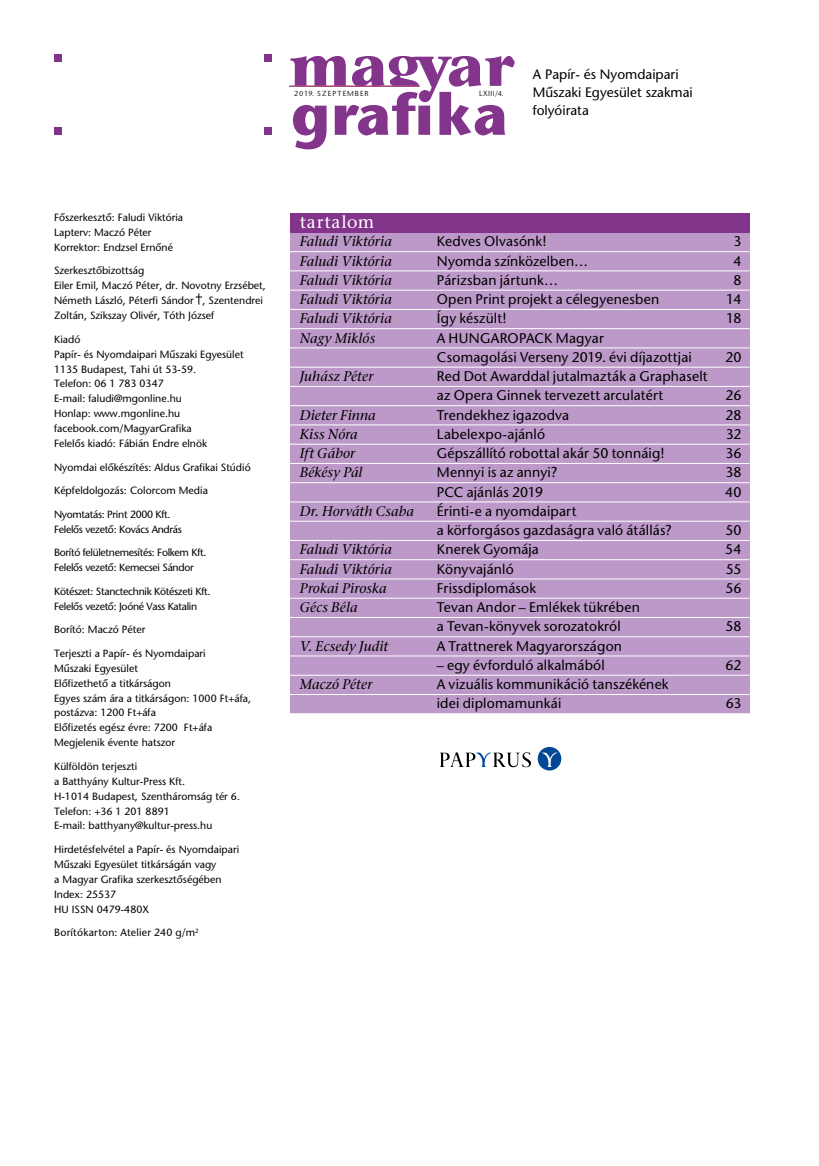
<style>
.page{position:relative;width:819px;height:1166px;background:#fff}
.page>*{position:absolute;margin:0;border:0;box-sizing:border-box;transform-origin:0 0}
.t1{font:17.5px "ITC Stone Serif";letter-spacing:.04em;color:#fff}
.t2{font:14px/19.2px "ITC Stone Sans";letter-spacing:.01em;color:#000}
.t3{font:italic 14px "ITC Stone Serif";letter-spacing:.005em;color:#000}
.t4{font:13.65px/17.5px "ITC Stone Sans";color:#000}
.t5{font:10.5px/14.9px "ITC Stone Sans";color:#000}
.t6{font:10.5px/14.9px "ITC Stone Sans";letter-spacing:-.03em;color:#000}
.t7{font:10.5px "ITC Stone Sans";letter-spacing:.025em;color:#000}
.t8{font:7.35px "ITC Stone Sans";letter-spacing:.105em;color:#2a2321}
</style>
<div class="page">
<div style="left:290px;top:217px;width:459px;height:497px;background:#bc99c8"></div>
<hr style="left:290px;top:251px;width:459px;height:1px;background:#fff">
<hr style="left:290px;top:270px;width:459px;height:1px;background:#fff">
<hr style="left:290px;top:290px;width:459px;height:1px;background:#fff">
<hr style="left:290px;top:309px;width:459px;height:1px;background:#fff">
<hr style="left:290px;top:328px;width:459px;height:1px;background:#fff">
<hr style="left:290px;top:347px;width:459px;height:1px;background:#fff">
<hr style="left:290px;top:367px;width:459px;height:1px;background:#fff">
<hr style="left:290px;top:386px;width:459px;height:1px;background:#fff">
<hr style="left:290px;top:405px;width:459px;height:1px;background:#fff">
<hr style="left:290px;top:424px;width:459px;height:1px;background:#fff">
<hr style="left:290px;top:444px;width:459px;height:1px;background:#fff">
<hr style="left:290px;top:463px;width:459px;height:1px;background:#fff">
<hr style="left:290px;top:482px;width:459px;height:1px;background:#fff">
<hr style="left:290px;top:501px;width:459px;height:1px;background:#fff">
<hr style="left:290px;top:521px;width:459px;height:1px;background:#fff">
<hr style="left:290px;top:540px;width:459px;height:1px;background:#fff">
<hr style="left:290px;top:559px;width:459px;height:1px;background:#fff">
<hr style="left:290px;top:578px;width:459px;height:1px;background:#fff">
<hr style="left:290px;top:598px;width:459px;height:1px;background:#fff">
<hr style="left:290px;top:617px;width:459px;height:1px;background:#fff">
<hr style="left:290px;top:636px;width:459px;height:1px;background:#fff">
<hr style="left:290px;top:655px;width:459px;height:1px;background:#fff">
<hr style="left:290px;top:675px;width:459px;height:1px;background:#fff">
<hr style="left:290px;top:694px;width:459px;height:1px;background:#fff">
<hr style="left:290px;top:713px;width:459px;height:1px;background:#fff">
<div style="left:55px;top:55px;width:7px;height:7px;background:#82348b"></div>
<div style="left:55px;top:128px;width:7px;height:7px;background:#82348b"></div>
<div style="left:264px;top:55px;width:7px;height:7px;background:#82348b"></div>
<div style="left:264px;top:128px;width:7px;height:7px;background:#82348b"></div>
<svg style="left:290px;top:56px;width:224px;height:93px"></svg>
<hr style="left:289px;top:86px;width:130px;height:1px;background:#83358c">
<div style="left:290px;top:213px;width:459px;height:20px;background:#82348b"></div>
<svg style="left:196px;top:293px;width:6px;height:11px"></svg>
<svg style="left:537px;top:747px;width:24px;height:23px"></svg>
<svg style="left:439px;top:752px;width:92px;height:16px"></svg>
<svg style="left:541px;top:753px;width:16px;height:14px"></svg>
<p class="t8" style="left:294px;top:90px;width:76px">2019. SZEPTEMBER</p>
<p class="t8" style="left:479px;top:90px;width:26px">LXIII/4.</p>
<p class="t4" style="left:532px;top:68px;width:161px">A Papír- és Nyomdaipari<br>Műszaki Egyesület szakmai folyóirata</p>
<p class="t5" style="left:54px;top:211px;width:130px">Főszerkesztő: Faludi Viktória<br>Lapterv: Maczó Péter<br>Korrektor: Endzsel Ernőné</p>
<p class="t5" style="left:54px;top:265px;width:213px">Szerkesztőbizottság<br>Eiler Emil, Maczó Péter, dr. Novotny Erzsébet, Németh László, Péterfi Sándor , Szentendrei Zoltán, Szikszay Olivér, Tóth József</p>
<p class="t5" style="left:54px;top:333px;width:191px">Kiadó<br>Papír- és Nyomdaipari Műszaki Egyesület<br>1135 Budapest, Tahi út 53-59.<br>Telefon: 06 1 783 0347<br>E-mail: faludi@mgonline.hu<br>Honlap: www.mgonline.hu facebook.com/MagyarGrafika<br>Felelős kiadó: Fábián Endre elnök</p>
<p class="t5" style="left:54px;top:461px;width:198px">Nyomdai előkészítés: Aldus Grafikai Stúdió</p>
<p class="t5" style="left:54px;top:484px;width:155px">Képfeldolgozás: Colorcom Media</p>
<p class="t6" style="left:54px;top:508px;width:129px">Nyomtatás: Print 2000 Kft.<br>Felelős vezető: Kovács András</p>
<p class="t6" style="left:54px;top:547px;width:154px">Borító felületnemesítés: Folkem Kft.<br>Felelős vezető: Kemecsei Sándor</p>
<p class="t6" style="left:54px;top:585px;width:158px">Kötészet: Stanctechnik Kötészeti Kft.<br>Felelős vezető: Joóné Vass Katalin</p>
<p class="t5" style="left:54px;top:624px;width:93px">Borító: Maczó Péter</p>
<p class="t5" style="left:54px;top:647px;width:198px">Terjeszti a Papír- és Nyomdaipari<br>Műszaki Egyesület<br>Előfizethető a titkárságon<br>Egyes szám ára a titkárságon: 1000 Ft+áfa, postázva: 1200 Ft+áfa<br>Előfizetés egész évre: 7200 Ft+áfa<br>Megjelenik évente hatszor</p>
<p class="t5" style="left:54px;top:760px;width:187px">Külföldön terjeszti<br>a Batthyány Kultur-Press Kft.<br>H-1014 Budapest, Szentháromság tér 6.<br>Telefon: +36 1 201 8891<br>E-mail: batthyany@kultur-press.hu</p>
<p class="t5" style="left:54px;top:843px;width:186px">Hirdetésfelvétel a Papír- és Nyomdaipari<br>Műszaki Egyesület titkárságán vagy<br>a Magyar Grafika szerkesztőségében<br>Index: 25537<br>HU ISSN 0479-480X</p>
<p class="t7" style="left:54px;top:927px;width:146px">Borítókarton: Atelier 240 g/m<sup>2</sup></p>
<h1 class="t1" style="left:300px;top:213px;width:76px">tartalom</h1>
<h2 class="t3" style="left:300px;top:234px;width:94px">Faludi Viktória</h2>
<h2 class="t2" style="left:437px;top:234px;width:111px">Kedves Olvasónk!</h2>
<h2 class="t2" style="left:733px;top:234px;width:10px">3</h2>
<h2 class="t3" style="left:300px;top:253px;width:94px">Faludi Viktória</h2>
<h2 class="t2" style="left:437px;top:253px;width:153px">Nyomda színközelben…</h2>
<h2 class="t2" style="left:733px;top:253px;width:10px">4</h2>
<h2 class="t3" style="left:300px;top:272px;width:94px">Faludi Viktória</h2>
<h2 class="t2" style="left:437px;top:272px;width:123px">Párizsban jártunk…</h2>
<h2 class="t2" style="left:733px;top:272px;width:10px">8</h2>
<h2 class="t3" style="left:300px;top:292px;width:94px">Faludi Viktória</h2>
<h2 class="t2" style="left:437px;top:291px;width:224px">Open Print projekt a célegyenesben</h2>
<h2 class="t2" style="left:726px;top:291px;width:17px">14</h2>
<h2 class="t3" style="left:300px;top:311px;width:94px">Faludi Viktória</h2>
<h2 class="t2" style="left:437px;top:311px;width:71px">Így készült!</h2>
<h2 class="t2" style="left:726px;top:311px;width:17px">18</h2>
<h2 class="t3" style="left:300px;top:330px;width:77px">Nagy Miklós</h2>
<h2 class="t2" style="left:437px;top:330px;width:256px">A HUNGAROPACK Magyar<br>Csomagolási Verseny 2019. évi díjazottjai</h2>
<h2 class="t2" style="left:725px;top:349px;width:18px">20</h2>
<h2 class="t3" style="left:300px;top:369px;width:75px">Juhász Péter</h2>
<h2 class="t2" style="left:437px;top:368px;width:272px">Red Dot Awarddal jutalmazták a Graphaselt az Opera Ginnek tervezett arculatért</h2>
<h2 class="t2" style="left:725px;top:388px;width:17px">26</h2>
<h2 class="t3" style="left:300px;top:407px;width:78px">Dieter Finna</h2>
<h2 class="t2" style="left:437px;top:407px;width:134px">Trendekhez igazodva</h2>
<h2 class="t2" style="left:725px;top:407px;width:18px">28</h2>
<h2 class="t3" style="left:300px;top:426px;width:60px">Kiss Nóra</h2>
<h2 class="t2" style="left:437px;top:426px;width:110px">Labelexpo-ajánló</h2>
<h2 class="t2" style="left:725px;top:426px;width:17px">32</h2>
<h2 class="t3" style="left:300px;top:446px;width:57px">Ift Gábor</h2>
<h2 class="t2" style="left:437px;top:445px;width:229px">Gépszállító robottal akár 50 tonnáig!</h2>
<h2 class="t2" style="left:725px;top:445px;width:18px">36</h2>
<h2 class="t3" style="left:300px;top:465px;width:64px">Békésy Pál</h2>
<h2 class="t2" style="left:437px;top:465px;width:122px">Mennyi is az annyi?</h2>
<h2 class="t2" style="left:725px;top:465px;width:18px">38</h2>
<h2 class="t2" style="left:437px;top:484px;width:108px">PCC ajánlás 2019</h2>
<h2 class="t2" style="left:725px;top:484px;width:18px">40</h2>
<h2 class="t3" style="left:300px;top:503px;width:116px">Dr. Horváth Csaba</h2>
<h2 class="t2" style="left:437px;top:503px;width:236px">Érinti-e a nyomdaipart<br>a körforgásos gazdaságra való átállás?</h2>
<h2 class="t2" style="left:725px;top:522px;width:18px">50</h2>
<h2 class="t3" style="left:300px;top:542px;width:94px">Faludi Viktória</h2>
<h2 class="t2" style="left:437px;top:542px;width:104px">Knerek Gyomája</h2>
<h2 class="t2" style="left:725px;top:542px;width:18px">54</h2>
<h2 class="t3" style="left:300px;top:561px;width:94px">Faludi Viktória</h2>
<h2 class="t2" style="left:437px;top:561px;width:78px">Könyvajánló</h2>
<h2 class="t2" style="left:725px;top:561px;width:17px">55</h2>
<h2 class="t3" style="left:300px;top:580px;width:88px">Prokai Piroska</h2>
<h2 class="t2" style="left:437px;top:580px;width:101px">Frissdiplomások</h2>
<h2 class="t2" style="left:725px;top:580px;width:18px">56</h2>
<h2 class="t3" style="left:300px;top:600px;width:60px">Gécs Béla</h2>
<h2 class="t2" style="left:437px;top:599px;width:205px">Tevan Andor – Emlékek tükrében a Tevan-könyvek sorozatokról</h2>
<h2 class="t2" style="left:725px;top:619px;width:18px">58</h2>
<h2 class="t3" style="left:299px;top:638px;width:90px">V. Ecsedy Judit</h2>
<h2 class="t2" style="left:437px;top:638px;width:187px">A Trattnerek Magyarországon</h2>
<h2 class="t2" style="left:437px;top:657px;width:169px">– egy évforduló alkalmából</h2>
<h2 class="t2" style="left:725px;top:657px;width:17px">62</h2>
<h2 class="t3" style="left:299px;top:677px;width:74px">Maczó Péter</h2>
<h2 class="t2" style="left:437px;top:676px;width:233px">A vizuális kommunikáció tanszékének idei diplomamunkái</h2>
<h2 class="t2" style="left:725px;top:696px;width:17px">63</h2>
</div>
